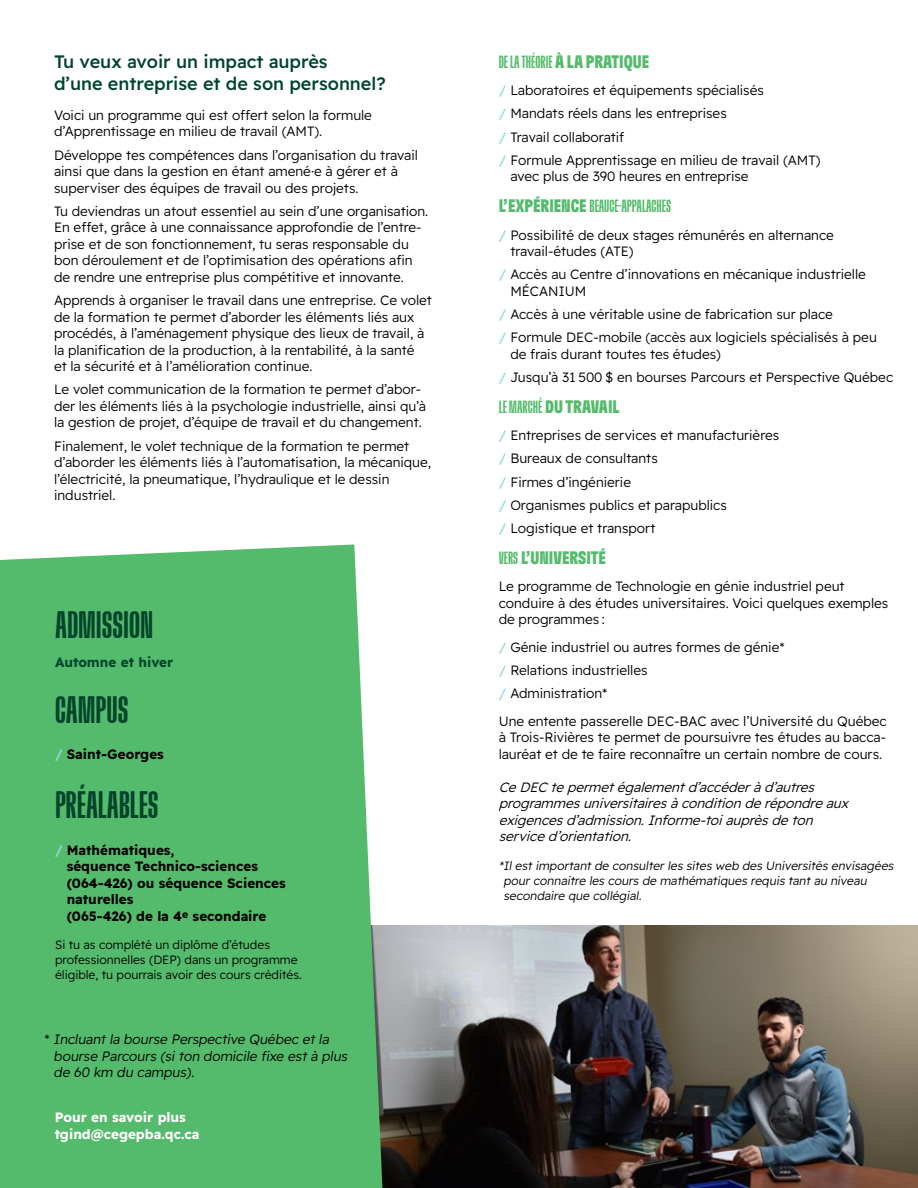
<style>
.page{position:relative;width:918px;height:1188px;background:#fff}
.page>*{position:absolute;margin:0;border:0;box-sizing:border-box;transform-origin:0 0}
.t1{font:39px "GT Flexa X Cm Md";color:#00452b}
.t2{font:500 18px/22.5px "Readex Pro";color:#00452b}
.t3{font:18px "GT Flexa X Cm Md";color:#55bb6c}
.t4{font:18px "GT Flexa Cm Bl";color:#55bb6c}
.t5{font:300 13.5px/16.5px "Readex Pro";color:#000}
.t6{font:italic 300 13.5px/16.5px "Readex Pro";color:#000}
.t7{font:700 13.5px/16.5px "Readex Pro";color:#000}
.t8{font:700 13.5px/16.5px "Readex Pro";color:#fff}
.t9{font:700 13.5px "Readex Pro";color:#00452b}
.t10{font:italic 300 12px/15px "Readex Pro";color:#000}
.t11{font:300 12px/15px "Readex Pro";color:#000}
.s1{font-weight:500;color:#9fd9dd}
.s2{font-style:normal}
.s3{font-family:"GT Flexa Cm Bl"}
.s4{font-family:"GT Flexa X Cm Md"}
</style>
<div class="page">
<img style="left:382px;top:926px;width:536px;height:262px">
<div style="left:0;top:544px;width:382px;height:644px;background:#55bb6c"></div>
<h2 class="t2" style="left:54px;top:50px;width:333px">Tu veux avoir un impact auprès<br>d’une entreprise et de son personnel?</h2>
<p class="t5" style="left:54px;top:107px;width:319px">Voici un programme qui est offert selon la formule d’Apprentissage en milieu de travail (AMT).</p>
<p class="t5" style="left:54px;top:147px;width:365px">Développe tes compétences dans l’organisation du travail ainsi que dans la gestion en étant amené·e à gérer et à superviser des équipes de travail ou des projets.</p>
<p class="t5" style="left:54px;top:203px;width:376px">Tu deviendras un atout essentiel au sein d’une organisation.<br>En effet, grâce à une connaissance approfondie de l’entre&shy;prise et de son fonctionnement, tu seras responsable du bon déroulement et de l’optimisation des opérations afin de rendre une entreprise plus compétitive et innovante.</p>
<p class="t5" style="left:54px;top:292px;width:379px">Apprends à organiser le travail dans une entreprise. Ce volet de la formation te permet d’aborder les éléments liés aux procédés, à l’aménagement physique des lieux de travail, à la planification de la production, à la rentabilité, à la santé<br>et la sécurité et à l’amélioration continue.</p>
<p class="t5" style="left:54px;top:382px;width:374px">Le volet communication de la formation te permet d’abor&shy;der les éléments liés à la psychologie industrielle, ainsi qu’à la gestion de projet, d’équipe de travail et du changement.</p>
<p class="t5" style="left:54px;top:438px;width:379px">Finalement, le volet technique de la formation te permet d’aborder les éléments liés à l’automatisation, la mécanique, l’électricité, la pneumatique, l’hydraulique et le dessin industriel.</p>
<h1 class="t1" style="left:55px;top:603px;width:100px">ADMISSION</h1>
<p class="t9" style="left:55px;top:654px;width:120px">Automne et hiver</p>
<h1 class="t1" style="left:55px;top:688px;width:75px">CAMPUS</h1>
<p class="t7" style="left:55px;top:746px;width:110px"><span class="s1">/</span> Saint-Georges</p>
<h1 class="t1" style="left:55px;top:783px;width:105px">PRÉALABLES</h1>
<p class="t7" style="left:67px;top:842px;width:221px;text-indent:-12px"><span class="s1">/</span> Mathématiques,<br>séquence Technico-sciences (064-426) ou séquence Sciences naturelles<br>(065-426) de la 4<sup>e</sup> secondaire</p>
<p class="t11" style="left:55px;top:938px;width:248px">Si tu as complété un diplôme d’études professionnelles (DEP) dans un programme éligible, tu pourrais avoir des cours crédités.</p>
<p class="t6" style="left:54px;top:1031px;width:299px;text-indent:-9px"><span class="s2">*</span> Incluantla bourse Perspective Québec etla bourse Parcours(siton domicile fixe està plus de 60 km du campus).</p>
<p class="t8" style="left:55px;top:1109px;width:146px">Pour en savoir plus tgind@cegepba.qc.ca</p>
<h2 class="t3" style="left:499px;top:51px;width:152px">DE LA THÉORIE <span class="s3">À LA PRATIQUE</span></h2>
<p class="t5" style="left:499px;top:79px;width:323px;line-height:23.2px"><span class="s1">/</span> Laboratoires et équipements spécialisés<br><span class="s1">/</span> Mandats réels dans les entreprises<br><span class="s1">/</span> Travail collaboratif<br><span class="s1">/</span> Formule Apprentissage en milieu de travail (AMT)</p>
<p class="t5" style="left:510px;top:168px;width:240px">avec plus de 390 heures en entreprise</p>
<h2 class="t3" style="left:499px;top:196px;width:174px"><span class="s3">L’EXPÉRIENCE</span> BEAUCE-APPALACHES</h2>
<p class="t5" style="left:510px;top:227px;width:325px;text-indent:-12px"><span class="s1">/</span> Possibilité de deux stages rémunérés en alternance travail-études (ATE)</p>
<p class="t5" style="left:510px;top:266px;width:357px;text-indent:-12px"><span class="s1">/</span> Accès au Centre d’innovations en mécanique industrielle<br>MÉCANIUM</p>
<p class="t5" style="left:499px;top:303px;width:380px;line-height:23.2px"><span class="s1">/</span> Accès à une véritable usine de fabrication sur place<br><span class="s1">/</span> Formule DEC-mobile (accès aux logiciels spécialisés à peu</p>
<p class="t5" style="left:499px;top:342px;width:396px;line-height:23.2px;text-indent:12px">de frais durant toutes tes études)<br><span class="s1">/</span> Jusqu’à 31 500 $ en bourses Parcours et Perspective Québec</p>
<h2 class="t4" style="left:499px;top:395px;width:122px"><span class="s4">LE MARCHÉ</span> DU TRAVAIL</h2>
<p class="t5" style="left:499px;top:424px;width:282px;line-height:23.2px"><span class="s1">/</span> Entreprises de services et manufacturières <span class="s1">/</span> Bureaux de consultants<br><span class="s1">/</span> Firmes d’ingénierie<br><span class="s1">/</span> Organismes publics et parapublics<br><span class="s1">/</span> Logistique et transport</p>
<h2 class="t4" style="left:499px;top:547px;width:109px"><span class="s4">VERS</span> L’UNIVERSITÉ</h2>
<p class="t5" style="left:499px;top:578px;width:391px">Le programme de Technologie en génie industriel peut conduire à des études universitaires. Voici quelques exemples de programmes :</p>
<p class="t5" style="left:499px;top:636px;width:287px;line-height:23.2px"><span class="s1">/</span> Génie industriel ou autres formes de génie* <span class="s1">/</span> Relations industrielles<br><span class="s1">/</span> Administration*</p>
<p class="t5" style="left:499px;top:713px;width:389px;text-align:justify">Une entente passerelle DEC-BAC avec l’Université du Québec à Trois-Rivières te permet de poursuivre tes études au bacca&shy;lauréat et de te faire reconnaître un certain nombre de cours.</p>
<p class="t6" style="left:499px;top:779px;width:357px">CeDECtepermetégalementd’accéderàd’autres programmesuniversitairesàconditionderépondreaux exigencesd’admission.Informe-toiauprèsdeton serviced’orientation.</p>
<p class="t10" style="left:503px;top:858px;width:395px;text-indent:-5px">*Ilestimportantde consulterlessitesweb desUniversitésenvisagées pourconnaitre lescoursde mathématiquesrequistantau niveau secondaire que collégial.</p>
</div>
